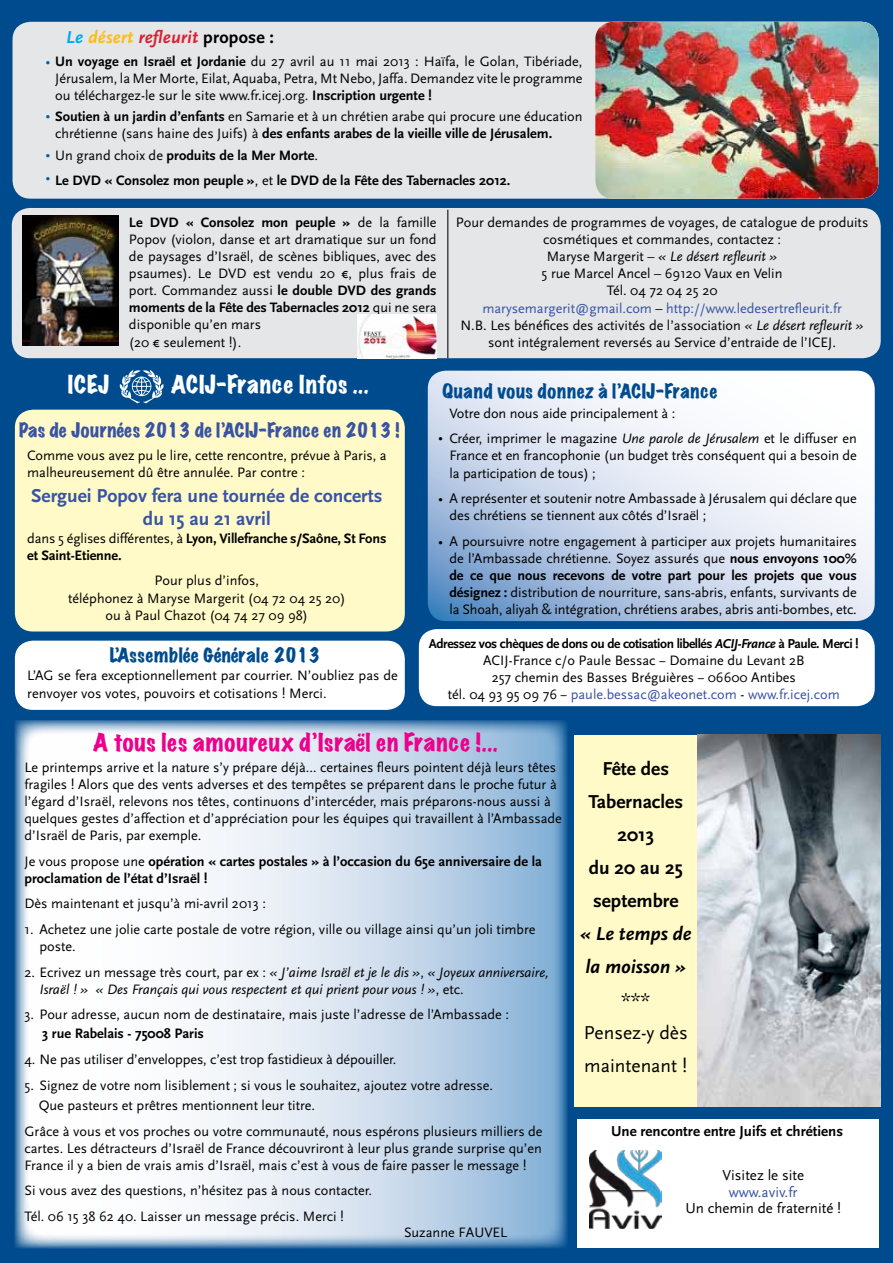
<style>
.page{position:relative;width:893px;height:1263px;background:#004b8d}
.page>*{position:absolute;margin:0;border:0;box-sizing:border-box;transform-origin:0 0}
.t1{font:expanded 22.5px "Marker Felt";letter-spacing:.035em;color:#ec008c}
.t2{font:expanded 22.5px "Marker Felt";letter-spacing:.035em;color:#fff}
.t3{font:700 19.5px/23.4px "Scala Sans";color:#3953a4;text-align:center}
.t4{font:700 19.5px/33px "Scala Sans";color:#000;text-align:center}
.t5{font:19.5px/33px "Scala Sans";color:#000;text-align:center}
.t6{font:italic 700 19.5px/33px "Scala Sans";color:#000}
.t7{font:expanded 18px "Marker Felt";letter-spacing:-.01em;color:#3953a4}
.t8{font:expanded 18px "Marker Felt";letter-spacing:.03em;color:#004b8d}
.t9{font:italic 700 18px "Scala Sans";letter-spacing:.01em;color:#da2032}
.t10{font:expanded 18px "Marker Felt";color:#004b8d}
.t11{font:15px "Scala Sans";color:#000}
.t12{font:700 15px "Scala Sans";color:#000}
.t13{font:15px "Scala Sans";color:#3953a4}
.t14{font:14.25px/17.1px "Scala Sans";color:#000}
.t15{font:700 14.25px/17.1px "Scala Sans";color:#000}
.t16{font:italic 14.25px/17.1px "Scala Sans";color:#000}
.t17{font:14.25px "Scala Sans";color:#005d9f}
.t18{font:700 13.5px "Scala Sans";letter-spacing:-.03em;color:#000}
.s1{color:#00aaec}
.s2{color:#febc11}
.s3{font-style:normal;color:#000}
.s4{color:#005d9f}
.s5{font-weight:700}
.s6{font-weight:400;color:#005d9f}
.s7{font-weight:400}
.s8{font-style:italic}
.s9{color:#3953a4}
.s10{font-style:normal}
</style>
<div class="page">
<div style="left:574px;top:735px;width:304px;height:371px;background:#fffac8"></div>
<div style="left:12px;top:208px;width:869px;height:150px;background:#e4e6e7;border-radius:18px"></div>
<div style="left:13px;top:22px;width:865px;height:177px;background:#e4e6e7;border-radius:18px"></div>
<img style="left:595px;top:22px;width:283px;height:177px">
<img style="left:23px;top:215px;width:95px;height:130px">
<hr style="left:447px;top:210px;width:1px;height:148px;background:#000">
<div style="left:15px;top:410px;width:390px;height:221px;background:#fffac8;border-radius:18px"></div>
<svg style="left:15px;top:720px;width:553px;height:528px"></svg>
<svg style="left:428px;top:371px;width:447px;height:250px"></svg>
<div style="left:419px;top:629px;width:456px;height:77px;background:#fff;border-radius:18px"></div>
<svg style="left:120px;top:370px;width:44px;height:34px"></svg>
<img style="left:357px;top:315px;width:80px;height:43px">
<div style="left:577px;top:1119px;width:301px;height:129px;background:#fff"></div>
<img style="left:589px;top:1150px;width:72px;height:78px">
<div style="left:15px;top:641px;width:390px;height:69px;background:#fff;border-radius:18px"></div>
<img style="left:698px;top:735px;width:182px;height:371px">
<p class="t9" style="left:66px;top:28px;width:209px"><span class="s1">Le</span> <span class="s2">désert</span> refleurit <span class="s3">propose :</span></p>
<p class="t14" style="left:55px;top:53px;width:529px;text-align:justify;text-indent:-10px"><span class="s4">•</span> <span class="s5">Un voyage en Israël et Jordanie</span> du 27 avril au 11 mai 2013 : Haïfa, le Golan, Tibériade, Jérusalem, la Mer Morte, Eilat, Aquaba, Petra, Mt Nebo, Jaffa. Demandez vite le programme ou téléchargez-le sur le site www.fr.icej.org. <span class="s5">Inscription urgente !</span></p>
<p class="t14" style="left:55px;top:108px;width:529px;text-indent:-10px"><span class="s4">•</span> <span class="s5">Soutien à un jardin d’enfants</span> en Samarie et à un chrétien arabe qui procure une éducation chrétienne (sans haine des Juifs) à <span class="s5">des enfants arabes de la vieille ville de Jérusalem.</span></p>
<p class="t15" style="left:55px;top:143px;width:457px;line-height:25.7px;text-indent:-10px"><span class="s6">•</span> <span class="s7">Un grand choix de</span> produits de la Mer Morte<span class="s7">.<br></span>Le DVD « Consolez mon peuple »<span class="s7">, et</span> le DVD de la Fête des Tabernacles 2012.</p>
<p class="t17" style="left:45px;top:170px;width:7px">•</p>
<p class="t14" style="left:129px;top:214px;width:309px"><span class="s5">Le DVD « Consolez mon peuple »</span> de la famille Popov (violon, danse et art dramatique sur un fond de paysages d’Israël, de scènes bibliques, avec des psaumes). Le DVD est vendu 20 €, plus frais de port. Commandez aussi <span class="s5">le double DVD des grands moments de la Fête des Tabernacles 2012</span> qui ne sera disponible qu’en mars<br>(20 € seulement !).</p>
<p class="t14" style="left:456px;top:214px;width:414px;text-align:center">Pour demandes de programmes de voyages, de catalogue de produits cosmétiques et commandes, contactez :<br>Maryse Margerit – <span class="s8">« Le désert refleurit »<br></span>5 rue Marcel Ancel – 69120 Vaux en Velin<br>Tél. 04 72 04 25 20<br><span class="s9">marysemargerit@gmail.com</span> – <span class="s9">http://www.ledesertrefleurit.fr<br></span>N.B. Les bénéfices des activités de l’association <span class="s8">« Le désert refleurit » </span>sont intégralement reversés au Service d’entraide de l’ICEJ.</p>
<h1 class="t2" style="left:68px;top:367px;width:43px">ICEJ</h1>
<h1 class="t2" style="left:171px;top:367px;width:199px">ACIJ-France Infos ...</h1>
<p class="t7" style="left:19px;top:416px;width:382px">Pas de Journées 2013 de l’ACIJ-France en 2013 !</p>
<p class="t14" style="left:27px;top:447px;width:361px">Comme vous avez pu le lire, cette rencontre, prévue à Paris, a malheureusement dû être annulée. Par contre :</p>
<h2 class="t3" style="left:31px;top:484px;width:353px">Serguei Popov fera une tournée de concerts du 15 au 21 avril</h2>
<p class="t15" style="left:27px;top:530px;width:361px"><span class="s7">dans 5 églises différentes, à</span> Lyon, Villefranche s/Saône, St Fons et Saint-Etienne.</p>
<p class="t14" style="left:68px;top:572px;width:279px;text-align:center">Pour plus d’infos,<br>téléphonez à Maryse Margerit (04 72 04 25 20) ou à Paul Chazot (04 74 27 09 98)</p>
<p class="t10" style="left:110px;top:641px;width:212px">L’Assemblée Générale 2013</p>
<p class="t14" style="left:27px;top:667px;width:372px">L’AG se fera exceptionnellement par courrier. N’oubliez pas de renvoyer vos votes, pouvoirs et cotisations ! Merci.</p>
<p class="t8" style="left:442px;top:377px;width:277px">Quand vous donnez à l’ACIJ-France</p>
<p class="t14" style="left:449px;top:405px;width:227px">Votre don nous aide principalement à :</p>
<p class="t14" style="left:449px;top:430px;width:409px;text-align:justify;text-indent:-11px">• Créer, imprimer le magazine <span class="s8">Une parole de Jérusalem</span> et le diffuser en France et en francophonie (un budget très conséquent qui a besoin de la participation de tous) ;</p>
<p class="t14" style="left:449px;top:490px;width:409px;text-indent:-11px">• A représenter et soutenir notre Ambassade à Jérusalem qui déclare que des chrétiens se tiennent aux côtés d’Israël ;</p>
<p class="t14" style="left:449px;top:533px;width:409px;text-align:justify;text-indent:-11px">• A poursuivre notre engagement à participer aux projets humanitaires de l’Ambassade chrétienne. Soyez assurés que <span class="s5">nous envoyons 100% de ce que nous recevons de votre part pour les projets que vous désignez :</span> distribution de nourriture, sans-abris, enfants, survivants de la Shoah, aliyah &amp; intégration, chrétiens arabes, abris anti-bombes, etc.</p>
<p class="t18" style="left:429px;top:636px;width:431px">Adressez vos chèques de dons ou de cotisation libellés <span class="s8">ACIJ-France</span> à Paule. Merci !</p>
<p class="t14" style="left:448px;top:652px;width:394px;text-align:center">ACIJ-France c/o Paule Bessac − Domaine du Levant 2B<br>257 chemin des Basses Bréguières − 06600 Antibes<br>tél. 04 93 95 09 76 − <span class="s9">paule.bessac@akeonet.com</span> - <span class="s9">www.fr.icej.com</span></p>
<h1 class="t1" style="left:93px;top:724px;width:406px">A tous les amoureux d’Israël en France !...</h1>
<p class="t14" style="left:24px;top:759px;width:539px">Le printemps arrive et la nature s’y prépare déjà… certaines fleurs pointent déjà leurs têtes fragiles ! Alors que des vents adverses et des tempêtes se préparent dans le proche futur à l’égard d’Israël, relevons nos têtes, continuons d’intercéder, mais préparons-nous aussi à quelques gestes d’affection et d’appréciation pour les équipes qui travaillent à l’Ambassade d’Israël de Paris, par exemple.</p>
<p class="t15" style="left:24px;top:853px;width:519px"><span class="s7">Je vous propose une</span> opération « cartes postales » à l’occasion du 65e anniversaire de la proclamation de l’état d’Israël !</p>
<p class="t14" style="left:24px;top:895px;width:243px">Dès maintenant et jusqu’à mi-avril 2013 :</p>
<p class="t14" style="left:39px;top:921px;width:498px;text-indent:-15px">1. Achetez une jolie carte postale de votre région, ville ou village ainsi qu’un joli timbre poste.</p>
<p class="t16" style="left:39px;top:964px;width:511px;text-indent:-15px"><span class="s10">2. Ecrivez un message très court, par ex :</span> « J’aime Israël et je le dis »<span class="s10">,</span> « Joyeux anniversaire,<br>Israël ! » « Des Français qui vous respectent et qui prient pour vous ! »<span class="s10">, etc.</span></p>
<p class="t14" style="left:24px;top:1006px;width:486px">3. Pour adresse, aucun nom de destinataire, mais juste l’adresse de l’Ambassade :</p>
<p class="t15" style="left:42px;top:1025px;width:163px">3 rue Rabelais - 75008 Paris</p>
<p class="t14" style="left:24px;top:1051px;width:373px">4. Ne pas utiliser d’enveloppes, c’est trop fastidieux à dépouiller.</p>
<p class="t14" style="left:39px;top:1075px;width:456px;line-height:20.5px;text-indent:-14px">5. Signez de votre nom lisiblement ; si vous le souhaitez, ajoutez votre adresse.<br>Que pasteurs et prêtres mentionnent leur titre.</p>
<p class="t14" style="left:24px;top:1123px;width:520px;text-align:justify">Grâce à vous et vos proches ou votre communauté, nous espérons plusieurs milliers de cartes. Les détracteurs d’Israël de France découvriront à leur plus grande surprise qu’en France il y a bien de vrais amis d’Israël, mais c’est à vous de faire passer le message !</p>
<p class="t14" style="left:24px;top:1178px;width:349px;line-height:25.7px">Si vous avez des questions, n’hésitez pas à nous contacter.<br>Tél. 06 15 38 62 40. Laisser un message précis. Merci !</p>
<p class="t14" style="left:404px;top:1224px;width:105px">Suzanne FAUVEL</p>
<h2 class="t4" style="left:588px;top:752px;width:96px">Fête des<br>Tabernacles<br>2013<br>du 20 au 25 septembre</h2>
<h2 class="t6" style="left:580px;top:917px;width:113px">« Le temps de la moisson »</h2>
<h2 class="t5" style="left:584px;top:983px;width:105px">***<br>Pensez-y dès maintenant !</h2>
<p class="t12" style="left:611px;top:1123px;width:234px">Une rencontre entre Juifs et chrétiens</p>
<p class="t11" style="left:722px;top:1167px;width:83px">Visitez le site</p>
<p class="t13" style="left:729px;top:1183px;width:70px">www.aviv.fr</p>
<p class="t11" style="left:685px;top:1200px;width:157px">Un chemin de fraternité !</p>
</div>
